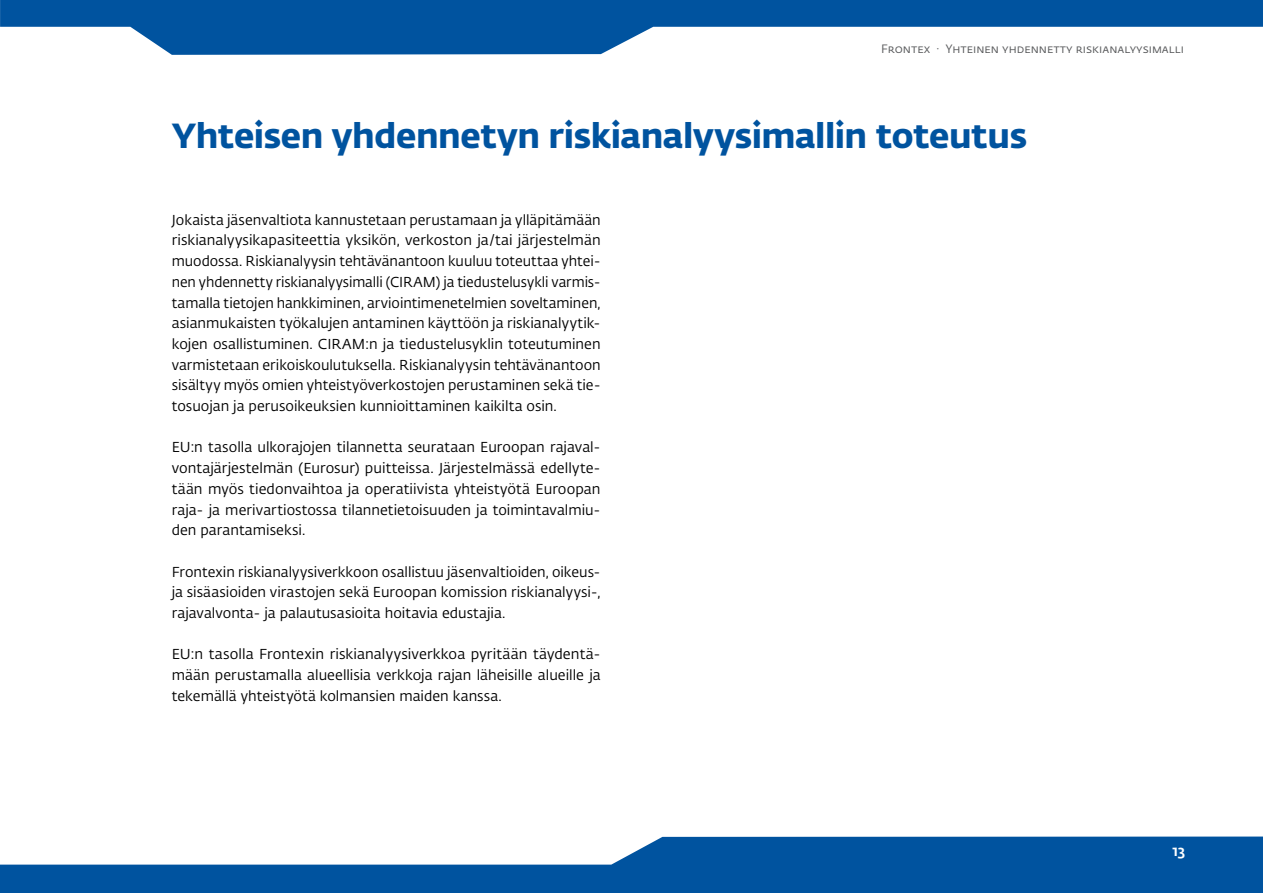
<style>
.page{position:relative;width:1263px;height:893px;background:#fff}
.page>*{position:absolute;margin:0;border:0;box-sizing:border-box;transform-origin:0 0}
.t1{font:700 34.5px "Fedra Sans Pro";letter-spacing:-.01em;color:#00539f}
.t2{font:500 15px "Fedra Sans Pro";color:#fff}
.t3{font:14.25px/20.7px "Fedra Sans Pro";color:#000;text-align:justify}
.t4{font:12px "Fedra Sans Pro";color:#58595b}
</style>
<div class="page">
<svg style="left:0;top:836px;width:1263px;height:57px;fill:#00539f"></svg>
<svg style="left:0;top:0;width:1263px;height:55px;fill:#00539f"></svg>
<p class="t4" style="left:881px;top:41px;width:304px">Frontex · Yhteinen yhdennetty riskianalyysimalli</p>
<h1 class="t1" style="left:172px;top:108px;width:857px">Yhteisen yhdennetyn riskianalyysimallin toteutus</h1>
<p class="t3" style="left:172px;top:209px;width:430px">Jokaista jäsenvaltiota kannustetaan perustamaan ja ylläpitämään riskianalyysikapasiteettia yksikön, verkoston ja/tai järjestelmän muodossa. Riskianalyysin tehtävänantoon kuuluu toteuttaa yhtei&shy;nen yhdennetty riskianalyysimalli (CIRAM) ja tiedustelusykli varmis&shy;tamalla tietojen hankkiminen, arviointimenetelmien soveltaminen, asianmukaisten työkalujen antaminen käyttöön ja riskianalyytik&shy;kojen osallistuminen. CIRAM:n ja tiedustelusyklin toteutuminen varmistetaan erikoiskoulutuksella. Riskianalyysin tehtävänantoon sisältyy myös omien yhteistyöverkostojen perustaminen sekä tie&shy;tosuojan ja perusoikeuksien kunnioittaminen kaikilta osin.</p>
<p class="t3" style="left:172px;top:437px;width:430px">EU:n tasolla ulkorajojen tilannetta seurataan Euroopan rajaval&shy;vontajärjestelmän (Eurosur) puitteissa. Järjestelmässä edellyte&shy;tään myös tiedonvaihtoa ja operatiivista yhteistyötä Euroopan raja- ja merivartiostossa tilannetietoisuuden ja toimintavalmiu&shy;den parantamiseksi.</p>
<p class="t3" style="left:172px;top:561px;width:430px">Frontexin riskianalyysiverkkoon osallistuu jäsenvaltioiden, oikeus&shy;ja sisäasioiden virastojen sekä Euroopan komission riskianalyysi-, rajavalvonta- ja palautusasioita hoitavia edustajia.</p>
<p class="t3" style="left:172px;top:644px;width:430px">EU:n tasolla Frontexin riskianalyysiverkkoa pyritään täydentä&shy;mään perustamalla alueellisia verkkoja rajan läheisille alueille ja tekemällä yhteistyötä kolmansien maiden kanssa.</p>
<p class="t2" style="left:1172px;top:839px;width:14px">13</p>
</div>
